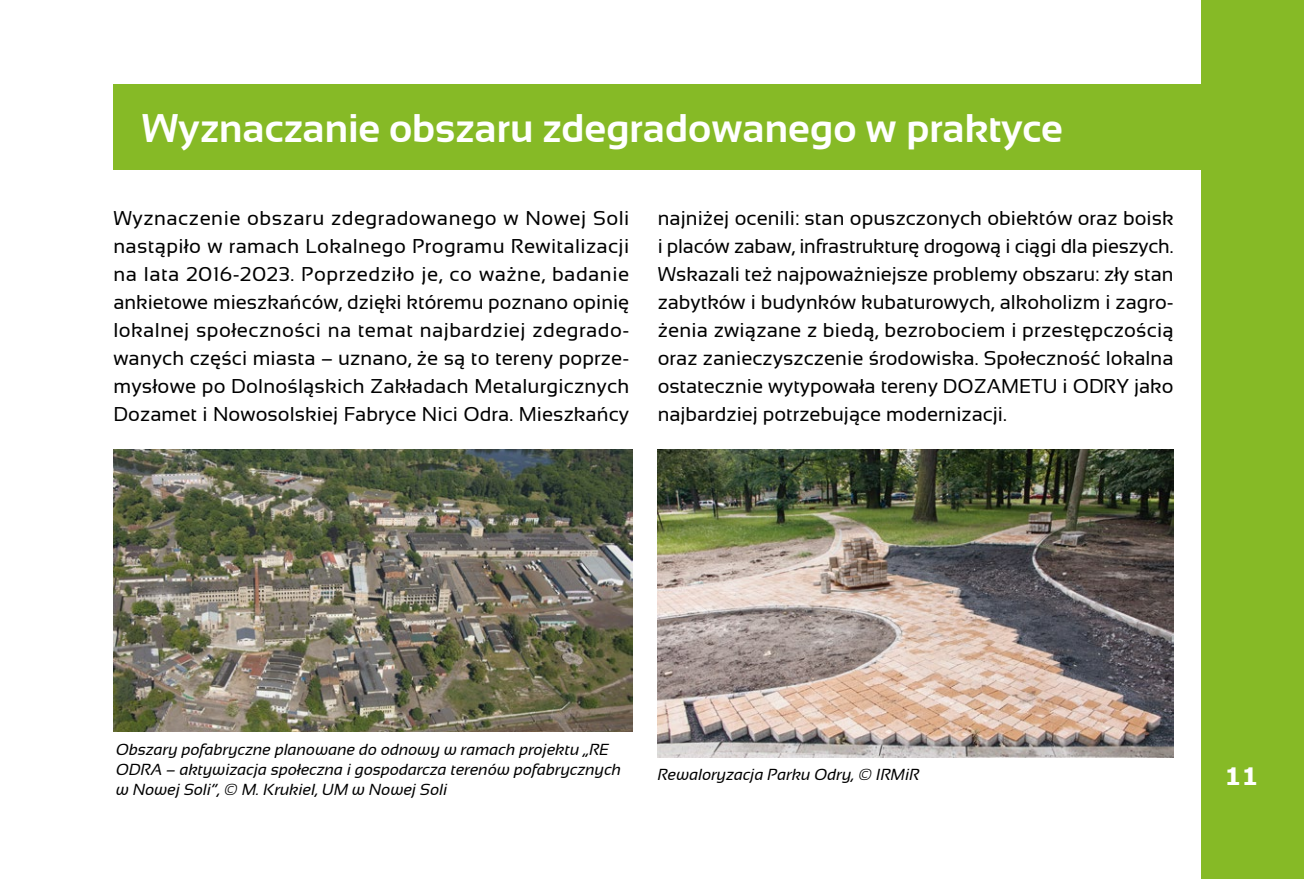
<style>
.page{position:relative;width:1304px;height:879px;background:#fff}
.page>*{position:absolute;margin:0;border:0;box-sizing:border-box;transform-origin:0 0}
.naglowek_tlo_ziel{font:700 40px "Sansation";color:#fff}
.t1{font:700 24px "Verdana";color:#fff}
.txt{font:20px/28px "Sansation";color:#000;text-align:justify}
.podpis_fot{font:italic 16px/20px "Sansation";color:#000}
</style>
<div class="page">
<div style="left:113px;top:85px;width:1104px;height:85px;background:#86ba26"></div>
<img style="left:113px;top:449px;width:519px;height:282px">
<img style="left:658px;top:449px;width:516px;height:308px">
<div style="left:1202px;top:0;width:102px;height:879px;background:#86ba26"></div>
<p class="naglowek_tlo_ziel" style="left:142px;top:106px;width:923px">Wyznaczanie obszaru zdegradowanego w praktyce</p>
<p class="txt" style="left:113px;top:204px;width:517px">Wyznaczenie obszaru zdegradowanego w Nowej Soli nastąpiło w ramach Lokalnego Programu Rewitalizacji na lata 2016-2023. Poprzedziło je, co ważne, badanie ankietowe mieszkańców, dzięki któremu poznano opinię lokalnej społeczności na temat najbardziej zdegrado&shy;wanych części miasta – uznano, że są to tereny poprze&shy;mysłowe po Dolnośląskich Zakładach Metalurgicznych Dozamet i Nowosolskiej Fabryce Nici Odra. Mieszkańcy</p>
<p class="txt" style="left:658px;top:204px;width:517px">najniżej ocenili: stan opuszczonych obiektów oraz boisk i placów zabaw, infrastrukturę drogową i ciągi dla pieszych.<br>Wskazali też najpoważniejsze problemy obszaru: zły stan zabytków i budynków kubaturowych, alkoholizm i zagro&shy;żenia związane z biedą, bezrobociem i przestępczością oraz zanieczyszczenie środowiska. Społeczność lokalna ostatecznie wytypowała tereny DOZAMETU i ODRY jako najbardziej potrzebujące modernizacji.</p>
<p class="podpis_fot" style="left:116px;top:739px;width:507px">Obszary pofabryczne planowane do odnowy w ramach projektu „RE<br>ODRA – aktywizacja społeczna i gospodarcza terenów pofabrycznych w Nowej Soli”, © M. Krukiel, UM w Nowej Soli</p>
<p class="podpis_fot" style="left:658px;top:764px;width:263px">Rewaloryzacja Parku Odry, © IRMiR</p>
<p class="t1" style="left:1224px;top:759px;width:36px">11</p>
</div>
